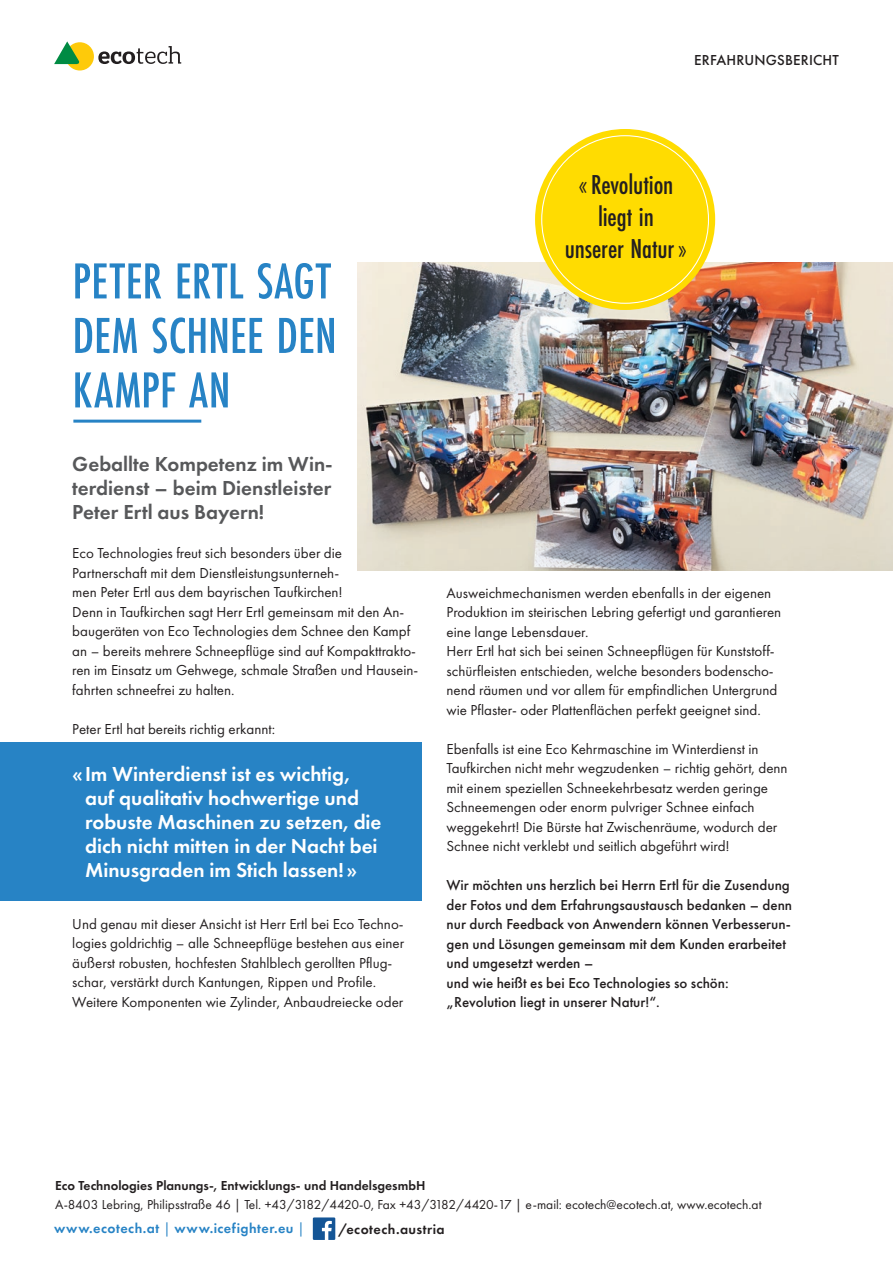
<style>
.page{position:relative;width:893px;height:1263px;background:#fff}
.page>*{position:absolute;margin:0;border:0;box-sizing:border-box;transform-origin:0 0}
.t1{font:500 52.5px/54.4px "Futura PT Cond";letter-spacing:.005em;color:#2783c5;text-align:justify}
.t2{font:500 28.35px/32px "Futura PT Cond";letter-spacing:-.005em;color:#231f20;text-align:center}
.t3{font:600 21px/24px "Futura PT";color:#fff}
.t4{font:600 21px/24px "Futura PT";color:#57585a;text-align:justify}
.t5{font:15px/19.5px "Futura PT";color:#231f20}
.t6{font:500 15px/19.5px "Futura PT";color:#231f20}
.t7{font:600 14.25px "Futura PT";letter-spacing:.035em;color:#2783c5}
.t8{font:600 14.25px "Futura PT";letter-spacing:.03em;color:#231f20}
.t9{font:13.5px "Futura PT";color:#231f20}
.t10{font:600 13.5px "Futura PT";color:#231f20}
.s1{font-weight:400}
</style>
<div class="page">
<div style="left:66px;top:42px;width:28px;height:29px;background:#feca0a;border-radius:50%"></div>
<svg style="left:54px;top:41px;width:27px;height:23px"></svg>
<svg style="left:98px;top:46px;width:83px;height:18px"></svg>
<svg style="left:313px;top:1217px;width:22px;height:23px"></svg>
<hr style="left:73px;top:420px;width:128px;height:3px;background:#2783c5">
<img style="left:357px;top:263px;width:536px;height:307px">
<div style="left:0;top:742px;width:421px;height:159px;background:#2783c5"></div>
<div style="left:535px;top:129px;width:180px;height:181px;background:#ffdc01;border-radius:50%"></div>
<p class="t6" style="left:694px;top:51px;width:146px">ERFAHRUNGSBERICHT</p>
<h1 class="t1" style="left:73px;top:254px;width:266px">PETER ERTL SAGT DEM SCHNEE DEN KAMPF AN</h1>
<h3 class="t4" style="left:72px;top:452px;width:262px">Geballte Kompetenz im Win&shy;terdienst – beim Dienstleister Peter Ertl aus Bayern!</h3>
<p class="t5" style="left:72px;top:543px;width:348px">Eco Technologies freut sich besonders über die Partnerschaft mit dem Dienstleistungsunterneh-<br>men Peter Ertl aus dem bayrischen Taufkirchen!<br>Denn in Taufkirchen sagt Herr Ertl gemeinsam mit den An&shy;baugeräten von Eco Technologies dem Schnee den Kampf an – bereits mehrere Schneepflüge sind auf Kompakttrakto&shy;ren im Einsatz um Gehwege, schmale Straßen und Hausein&shy;fahrten schneefrei zu halten.</p>
<p class="t5" style="left:72px;top:719px;width:205px">Peter Ertl hat bereits richtig erkannt:</p>
<h3 class="t3" style="left:85px;top:761px;width:298px;text-indent:-13px">«Im Winterdienst ist es wichtig, auf qualitativ hochwertige und robuste Maschinen zu setzen, die dich nicht mitten in der Nacht bei<br>Minusgraden im Stich lassen!»</h3>
<p class="t5" style="left:72px;top:914px;width:333px">Und genau mit dieser Ansicht ist Herr Ertl bei Eco Techno&shy;logies goldrichtig – alle Schneepflüge bestehen aus einer äußerst robusten, hochfesten Stahlblech gerollten Pflug&shy;schar, verstärkt durch Kantungen, Rippen und Profile.<br>Weitere Komponenten wie Zylinder, Anbaudreiecke oder</p>
<h2 class="t2" style="left:565px;top:168px;width:124px">«Revolution liegt in<br>unserer Natur»</h2>
<p class="t5" style="left:446px;top:583px;width:336px">Ausweichmechanismen werden ebenfalls in der eigenen Produktion im steirischen Lebring gefertigt und garantieren eine lange Lebensdauer.<br>Herr Ertl hat sich bei seinen Schneepflügen für Kunststoff&shy;schürfleisten entschieden, welche besonders bodenscho&shy;nend räumen und vor allem für empfindlichen Untergrund wie Pflaster- oder Plattenflächen perfekt geeignet sind.</p>
<p class="t5" style="left:446px;top:739px;width:343px">Ebenfalls ist eine Eco Kehrmaschine im Winterdienst in Taufkirchen nicht mehr wegzudenken – richtig gehört, denn mit einem speziellen Schneekehrbesatz werden geringe Schneemengen oder enorm pulvriger Schnee einfach weggekehrt! Die Bürste hat Zwischenräume, wodurch der Schnee nicht verklebt und seitlich abgeführt wird!</p>
<p class="t6" style="left:446px;top:875px;width:347px">Wir möchten uns herzlich bei Herrn Ertl für die Zusendung der Fotos und dem Erfahrungsaustausch bedanken – denn nur durch Feedback von Anwendern können Verbesserun&shy;gen und Lösungen gemeinsam mit dem Kunden erarbeitet und umgesetzt werden –<br>und wie heißt es bei Eco Technologies so schön: „Revolution liegt in unserer Natur!“.</p>
<p class="t10" style="left:55px;top:1177px;width:372px">Eco Technologies Planungs-, Entwicklungs- und HandelsgesmbH</p>
<p class="t9" style="left:55px;top:1196px;width:708px">A-8403 Lebring, Philipsstraße 46 | Tel. +43/3182/4420-0, Fax +43/3182/4420-17 | e-mail: ecotech@ecotech.at, www.ecotech.at</p>
<p class="t7" style="left:54px;top:1219px;width:252px">www.ecotech.at <span class="s1">|</span> www.icefighter.eu <span class="s1">|</span></p>
<p class="t8" style="left:338px;top:1220px;width:108px">/ecotech.austria</p>
</div>
